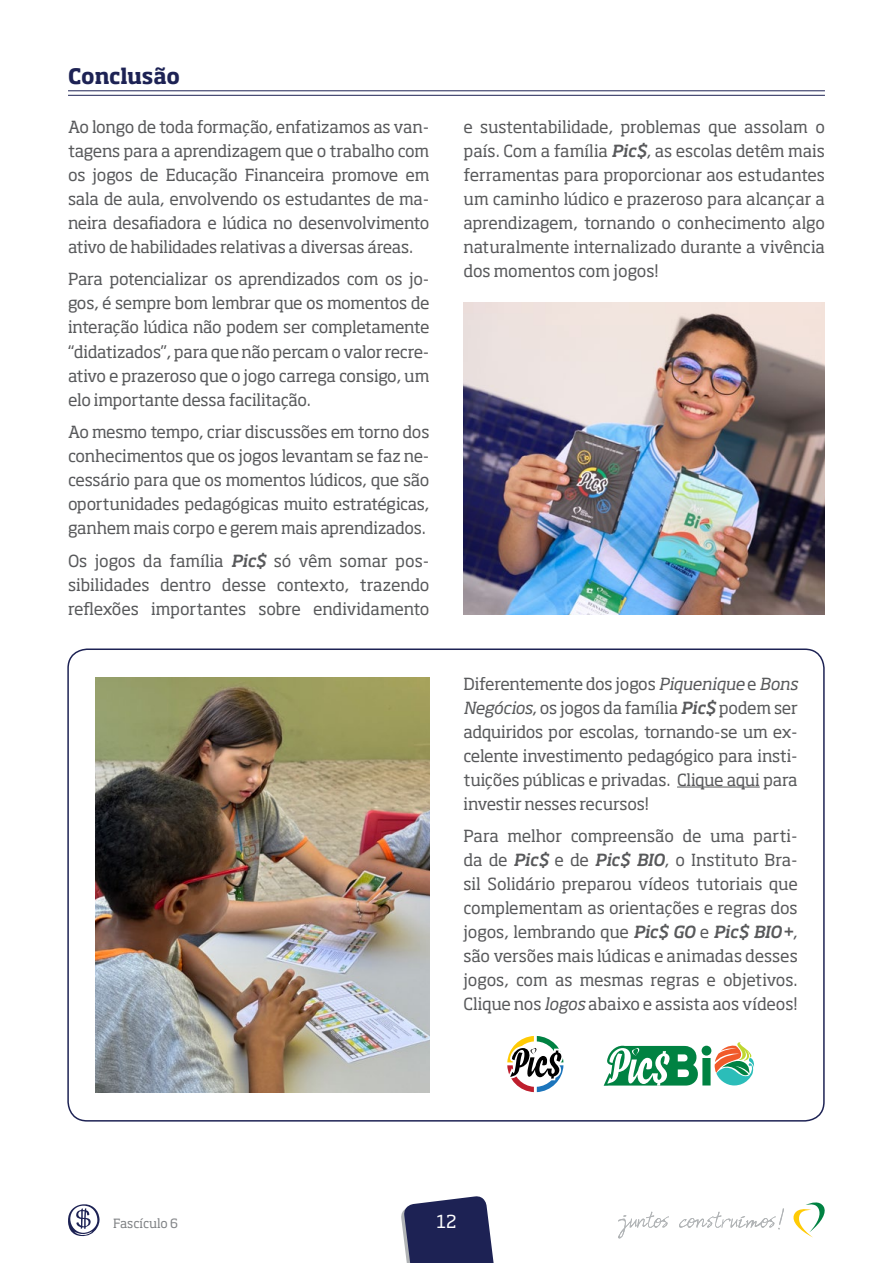
<style>
.page{position:relative;width:893px;height:1263px;background:#fff}
.page>*{position:absolute;margin:0;border:0;box-sizing:border-box;transform-origin:0 0}
.t1{font:700 21px "Soho Std";letter-spacing:-.01em;color:#1d2254}
.t2{font:17.7px "Soho Std";color:#fff}
.t3{font:16.5px/24px "Soho Std";letter-spacing:-.02em;color:#58595b;text-align:justify}
.t4{font:12.6px "Soho Std";letter-spacing:-.01em;color:#808285}
.s1{font-weight:500;font-style:italic}
.s2{font-style:italic}
</style>
<div class="page">
<svg style="left:401px;top:1196px;width:93px;height:67px;background:#40446e"></svg>
<svg style="left:793px;top:1202px;width:32px;height:35px"></svg>
<svg style="left:618px;top:1208px;width:166px;height:30px"></svg>
<svg style="left:68px;top:1204px;width:32px;height:32px"></svg>
<hr style="left:68px;top:90px;width:757px;height:1px;background:#1d2254">
<hr style="left:68px;top:95px;width:757px;height:1px;background:#1d2254">
<img style="left:463px;top:303px;width:362px;height:312px">
<img style="left:95px;top:677px;width:334px;height:415px">
<hr style="left:677px;top:786px;width:83px;height:1px;background:#58595b">
<svg style="left:507px;top:1036px;width:57px;height:56px"></svg>
<svg style="left:604px;top:1042px;width:150px;height:44px"></svg>
<p class="t1" style="left:68px;top:63px;width:114px">Conclusão</p>
<p class="t3" style="left:68px;top:115px;width:363px">Ao longo de toda formação, enfatizamos as van&shy;tagens para a aprendizagem que o trabalho com os jogos de Educação Financeira promove em sala de aula, envolvendo os estudantes de ma&shy;neira desafiadora e lúdica no desenvolvimento ativo de habilidades relativas a diversas áreas.</p>
<p class="t3" style="left:68px;top:267px;width:363px">Para potencializar os aprendizados com os jo&shy;gos, é sempre bom lembrar que os momentos de interação lúdica não podem ser completamente “didatizados”, para que não percam o valor recre&shy;ativo e prazeroso que o jogo carrega consigo, um elo importante dessa facilitação.</p>
<p class="t3" style="left:68px;top:420px;width:363px">Ao mesmo tempo, criar discussões em torno dos conhecimentos que os jogos levantam se faz ne&shy;cessário para que os momentos lúdicos, que são oportunidades pedagógicas muito estratégicas, ganhem mais corpo e gerem mais aprendizados.</p>
<p class="t3" style="left:68px;top:548px;width:363px">Os jogos da família <span class="s1">Pic$</span> só vêm somar pos&shy;sibilidades dentro desse contexto, trazendo reflexões importantes sobre endividamento</p>
<p class="t3" style="left:463px;top:115px;width:363px">e sustentabilidade, problemas que assolam o país. Com a família <span class="s1">Pic$</span>, as escolas detêm mais ferramentas para proporcionar aos estudantes um caminho lúdico e prazeroso para alcançar a aprendizagem, tornando o conhecimento algo naturalmente internalizado durante a vivência dos momentos com jogos!</p>
<p class="t3" style="left:463px;top:671px;width:336px">Diferentemente dos jogos <span class="s2">Piquenique</span> e <span class="s2">Bons Negócios</span>, os jogos da família <span class="s1">Pic$</span> podem ser adquiridos por escolas, tornando-se um ex&shy;celente investimento pedagógico para insti&shy;tuições públicas e privadas. Clique aqui para investir nesses recursos!</p>
<p class="t3" style="left:463px;top:824px;width:336px">Para melhor compreensão de uma parti&shy;da de <span class="s1">Pic$</span> e de <span class="s1">Pic$ BIO</span>, o Instituto Bra&shy;sil Solidário preparou vídeos tutoriais que complementam as orientações e regras dos jogos, lembrando que <span class="s1">Pic$ GO</span> e <span class="s1">Pic$ BIO+</span>, são versões mais lúdicas e animadas desses jogos, com as mesmas regras e objetivos.<br>Clique nos <span class="s2">logos</span> abaixo e assista aos vídeos!</p>
<p class="t4" style="left:113px;top:1215px;width:67px">Fascículo 6</p>
<p class="t2" style="left:436px;top:1210px;width:22px">12</p>
</div>
